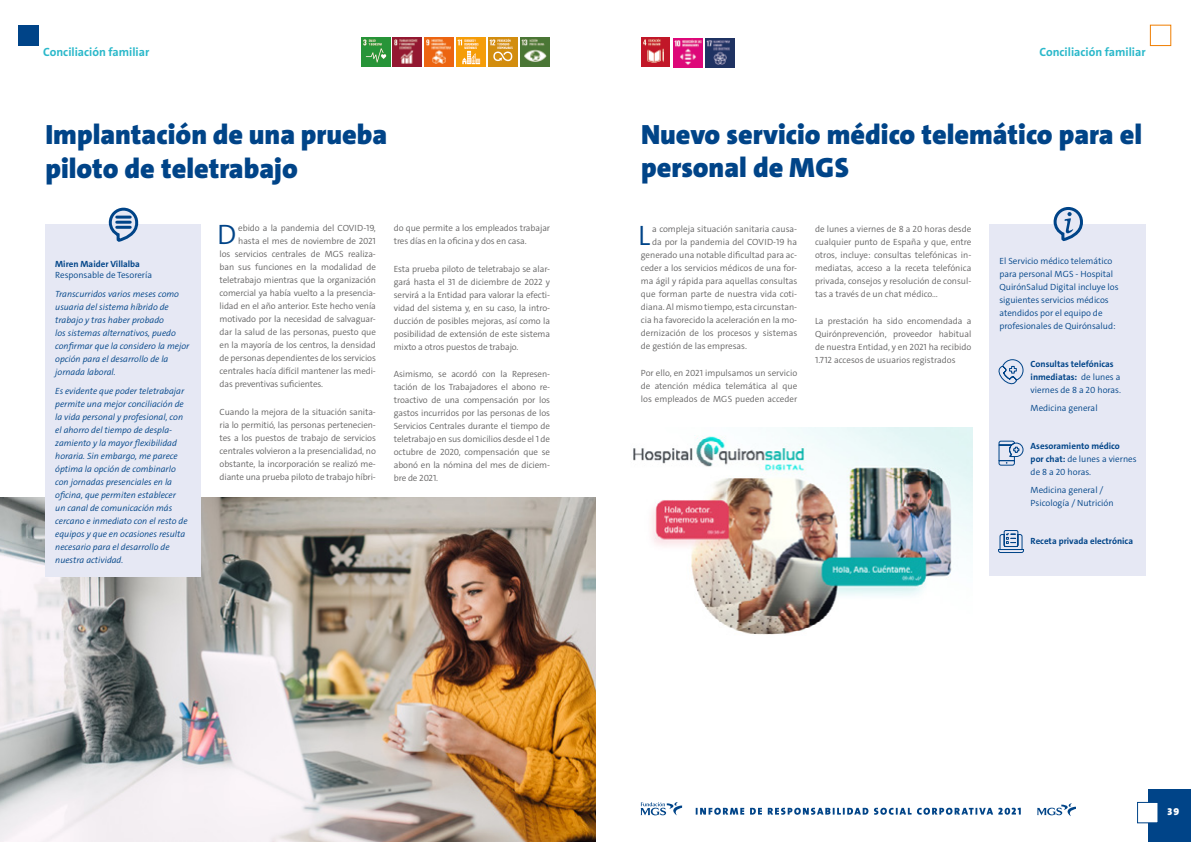
<style>
.page{position:relative;width:1191px;height:842px;background:#fff}
.page>*{position:absolute;margin:0;border:0;box-sizing:border-box;transform-origin:0 0}
.t1{font:300 28.3px "The Sans";color:#048}
.t2{font:900 28px/33.6px "The Sans";color:#048}
.t3{font:700 12px "The Sans";color:#2ab8ca}
.t4{font:900 10px "The Sans";color:#fff}
.t5{font:300 9px/13px "The Sans";letter-spacing:-.01em;color:#646363;text-align:justify}
.t6{font:italic 300 9px/13px "The Sans";color:#048}
.t7{font:300 9px/13px "The Sans";color:#048}
.t8{font:700 9px/13px "The Sans";color:#048}
.s1{font-weight:300}
</style>
<div class="page">
<div style="left:1147px;top:789px;width:44px;height:53px;background:#048"></div>
<div style="left:1137px;top:802px;width:21px;height:21px;background:#fff;border:1px solid #048"></div>
<div style="left:1149px;top:25px;width:22px;height:21px;border:1px solid #ef7d00"></div>
<div style="left:18px;top:26px;width:21px;height:20px;background:#048"></div>
<svg style="left:1037px;top:803px;width:39px;height:13px"></svg>
<svg style="left:640px;top:802px;width:42px;height:13px"></svg>
<svg style="left:695px;top:808px;width:325px;height:7px"></svg>
<img style="left:0;top:497px;width:595px;height:345px">
<img style="left:641px;top:38px;width:29px;height:29px">
<div style="left:45px;top:225px;width:156px;height:352px;background:#e6e8f4"></div>
<svg style="left:107px;top:207px;width:30px;height:35px"></svg>
<img style="left:633px;top:428px;width:339px;height:207px">
<div style="left:989px;top:224px;width:156px;height:351px;background:#e6e8f4"></div>
<svg style="left:1053px;top:207px;width:29px;height:34px"></svg>
<svg style="left:998px;top:359px;width:26px;height:26px"></svg>
<svg style="left:998px;top:440px;width:26px;height:26px"></svg>
<svg style="left:998px;top:530px;width:26px;height:23px"></svg>
<img style="left:361px;top:38px;width:29px;height:29px">
<img style="left:393px;top:38px;width:29px;height:29px">
<img style="left:424px;top:38px;width:29px;height:29px">
<img style="left:488px;top:38px;width:29px;height:29px">
<img style="left:456px;top:38px;width:29px;height:29px">
<img style="left:520px;top:38px;width:29px;height:29px">
<img style="left:673px;top:38px;width:29px;height:29px">
<img style="left:705px;top:38px;width:29px;height:29px">
<h3 class="t3" style="left:43px;top:45px;width:108px">Conciliación familiar</h3>
<h3 class="t3" style="left:1039px;top:45px;width:108px">Conciliación familiar</h3>
<h2 class="t2" style="left:45px;top:118px;width:343px">Implantación de una prueba piloto de teletrabajo</h2>
<p class="t8" style="left:55px;top:258px;width:86px">Miren Maider Villalba</p>
<p class="t7" style="left:55px;top:269px;width:98px">Responsable de Tesorería</p>
<p class="t6" style="left:55px;top:287px;width:136px">Transcurridos varios meses como usuaria del sistema híbrido de trabajo y tras haber probado<br>los sistemas alternativos, puedo confirmar que la considero la mejor opción para el desarrollo de la jornada laboral.</p>
<p class="t6" style="left:55px;top:384px;width:134px">Es evidente que poder teletrabajar permite una mejor conciliación de la vida personal y profesional, con el ahorro del tiempo de despla&shy;zamiento y la mayor flexibilidad horaria. Sin embargo, me parece óptima la opción de combinarlo con jornadas presenciales en la oficina, que permiten establecer un canal de comunicación más cercano e inmediato con el resto de equipos y que en ocasiones resulta necesario para el desarrollo de nuestra actividad.</p>
<h1 class="t1" style="left:217px;top:217px;width:21px">D</h1>
<p class="t5" style="left:238px;top:222px;width:139px">ebido a la pandemia del COVID-19,</p>
<p class="t5" style="left:238px;top:235px;width:139px">hasta el mes de noviembre de 2021</p>
<p class="t5" style="left:219px;top:248px;width:158px">los servicios centrales de MGS realiza-</p>
<p class="t5" style="left:219px;top:261px;width:158px">ban sus funciones en la modalidad de</p>
<p class="t5" style="left:219px;top:274px;width:158px">teletrabajo mientras que la organización</p>
<p class="t5" style="left:219px;top:287px;width:158px">comercial ya había vuelto a la presencia-</p>
<p class="t5" style="left:219px;top:300px;width:158px">lidad en el año anterior. Este hecho venía</p>
<p class="t5" style="left:219px;top:313px;width:158px">motivado por la necesidad de salvaguar-</p>
<p class="t5" style="left:219px;top:326px;width:158px">dar la salud de las personas, puesto que</p>
<p class="t5" style="left:219px;top:339px;width:158px">en la mayoría de los centros, la densidad</p>
<p class="t5" style="left:219px;top:352px;width:158px">de personas dependientes de los servicios</p>
<p class="t5" style="left:219px;top:365px;width:158px">centrales hacía difícil mantener las medi-</p>
<p class="t5" style="left:219px;top:378px;width:105px">das preventivas suficientes.</p>
<p class="t5" style="left:219px;top:405px;width:158px">Cuando la mejora de la situación sanita&shy;ria lo permitió, las personas pertenecien&shy;tes a los puestos de trabajo de servicios centrales volvieron a la presencialidad, no obstante, la incorporación se realizó me&shy;diante una prueba piloto de trabajo híbri-</p>
<p class="t5" style="left:394px;top:222px;width:158px">do que permite a los empleados trabajar tres días en la oficina y dos en casa.</p>
<p class="t5" style="left:394px;top:262px;width:158px">Esta prueba piloto de teletrabajo se alar&shy;gará hasta el 31 de diciembre de 2022 y servirá a la Entidad para valorar la efecti&shy;vidad del sistema y, en su caso, la intro&shy;ducción de posibles mejoras, así como la posibilidad de extensión de este sistema mixto a otros puestos de trabajo.</p>
<p class="t5" style="left:394px;top:367px;width:158px">Asimismo, se acordó con la Represen&shy;tación de los Trabajadores el abono re&shy;troactivo de una compensación por los gastos incurridos por las personas de los Servicios Centrales durante el tiempo de teletrabajo en sus domicilios desde el 1 de octubre de 2020, compensación que se abonó en la nómina del mes de diciem&shy;bre de 2021.</p>
<h2 class="t2" style="left:641px;top:118px;width:502px">Nuevo servicio médico telemático para el personal de MGS</h2>
<h1 class="t1" style="left:638px;top:217px;width:14px">L</h1>
<p class="t5" style="left:652px;top:223px;width:146px">a compleja situación sanitaria causa-</p>
<p class="t5" style="left:652px;top:236px;width:146px">da por la pandemia del COVID-19 ha</p>
<p class="t5" style="left:641px;top:249px;width:158px">generado una notable dificultad para ac-</p>
<p class="t5" style="left:641px;top:262px;width:158px">ceder a los servicios médicos de una for-</p>
<p class="t5" style="left:641px;top:275px;width:158px">ma ágil y rápida para aquellas consultas</p>
<p class="t5" style="left:641px;top:288px;width:158px">que forman parte de nuestra vida coti-</p>
<p class="t5" style="left:641px;top:301px;width:158px">diana. Al mismo tiempo, esta circunstan-</p>
<p class="t5" style="left:641px;top:314px;width:158px">cia ha favorecido la aceleración en la mo-</p>
<p class="t5" style="left:641px;top:327px;width:158px">dernización de los procesos y sistemas</p>
<p class="t5" style="left:641px;top:340px;width:108px">de gestión de las empresas.</p>
<p class="t5" style="left:641px;top:367px;width:158px">Por ello, en 2021 impulsamos un servicio de atención médica telemática al que los empleados de MGS pueden acceder</p>
<p class="t5" style="left:815px;top:223px;width:158px">de lunes a viernes de 8 a 20 horas desde cualquier punto de España y que, entre otros, incluye: consultas telefónicas in&shy;mediatas, acceso a la receta telefónica privada, consejos y resolución de consul&shy;tas a través de un chat médico…</p>
<p class="t5" style="left:815px;top:315px;width:158px">La prestación ha sido encomendada a Quirónprevención, proveedor habitual de nuestra Entidad, y en 2021 ha recibido 1.712 accesos de usuarios registrados</p>
<p class="t7" style="left:999px;top:255px;width:121px">El Servicio médico telemático para personal MGS - Hospital<br>QuirónSalud Digital incluye los siguientes servicios médicos atendidos por el equipo de profesionales de Quirónsalud:</p>
<p class="t8" style="left:1030px;top:357px;width:92px">Consultas telefónicas inmediatas: <span class="s1">de lunes a viernes de 8 a 20 horas.</span></p>
<p class="t7" style="left:1030px;top:402px;width:68px">Medicina general</p>
<p class="t8" style="left:1030px;top:439px;width:107px">Asesoramiento médico<br>por chat: <span class="s1">de lunes a viernes de 8 a 20 horas.</span></p>
<p class="t7" style="left:1030px;top:484px;width:85px">Medicina general /<br>Psicología / Nutrición</p>
<p class="t8" style="left:1030px;top:534px;width:104px">Receta privada electrónica</p>
<p class="t4" style="left:1167px;top:806px;width:13px">39</p>
</div>
